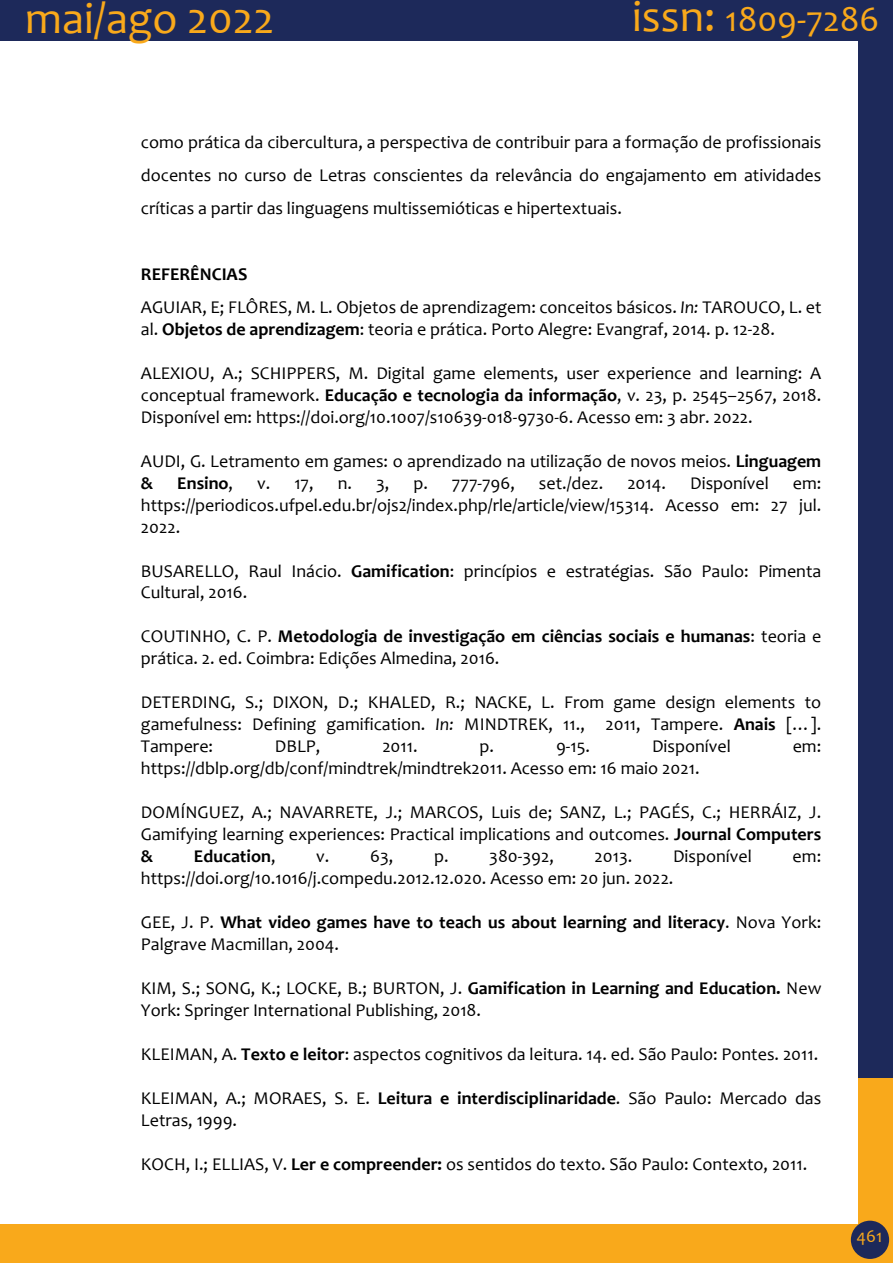
<style>
.page{position:relative;width:893px;height:1263px;background:#fff}
.page>*{position:absolute;margin:0;border:0;box-sizing:border-box;transform-origin:0 0}
.t1{font:45px "Candara";color:#f9a91b}
.t2{font:36px "Candara";color:#f9a91b}
.t3{font:18px/21.9px "Candara";color:#000}
.t4{font:700 18px/22px "Candara";color:#000}
.t5{font:18px "Candara";color:#f9a91b}
.s1{font-size:45px}
.s2{font-weight:700}
.s3{font-style:italic}
.s4{font-weight:400}
</style>
<div class="page">
<div style="left:858px;top:0;width:34px;height:1079px;background:#1d295a"></div>
<div style="left:0;top:0;width:890px;height:41px;background:#1d295a"></div>
<div style="left:858px;top:1078px;width:35px;height:185px;background:#f9a91b"></div>
<div style="left:0;top:1224px;width:860px;height:39px;background:#f9a91b"></div>
<div style="left:851px;top:1221px;width:38px;height:38px;background:#1d295a;border-radius:50%"></div>
<h1 class="t1" style="left:25px;top:-9px;width:251px">mai/ago 2022</h1>
<h2 class="t2" style="left:632px;top:-3px;width:249px"><span class="s1">issn:</span> 1809-7286</h2>
<p class="t3" style="left:141px;top:126px;width:682px;line-height:33px;text-align:justify">como prática da cibercultura, a perspectiva de contribuir para a formação de profissionais docentes no curso de Letras conscientes da relevância do engajamento em atividades críticas a partir das linguagens multissemióticas e hipertextuais.</p>
<p class="t3" style="left:141px;top:257px;width:682px;line-height:33px"><span class="s2">REFERÊNCIAS<br></span>AGUIAR, E; FLÔRES, M. L. Objetos de aprendizagem: conceitos básicos. <span class="s3">In:</span> TAROUCO, L. et</p>
<p class="t3" style="left:141px;top:318px;width:635px">al. <span class="s2">Objetos de aprendizagem</span>: teoria e prática. Porto Alegre: Evangraf, 2014. p. 12-28.</p>
<p class="t3" style="left:141px;top:362px;width:682px;text-align:justify">ALEXIOU, A.; SCHIPPERS, M. Digital game elements, user experience and learning: A conceptual framework. <span class="s2">Educação e tecnologia da informação</span>, v. 23, p. 2545–2567, 2018.<br>Disponível em: https://doi.org/10.1007/s10639-018-9730-6. Acesso em: 3 abr. 2022.</p>
<p class="t3" style="left:141px;top:450px;width:682px">AUDI, G. Letramento em games: o aprendizado na utilização de novos meios. <span class="s2">Linguagem &amp;</span></p>
<p class="t4" style="left:177px;top:472px;width:57px">Ensino<span class="s4">,</span></p>
<p class="t3" style="left:257px;top:472px;width:58px">v. 17,</p>
<p class="t3" style="left:338px;top:472px;width:53px">n. 3,</p>
<p class="t3" style="left:413px;top:472px;width:103px">p. 777-796,</p>
<p class="t3" style="left:539px;top:472px;width:66px">set./dez.</p>
<p class="t3" style="left:627px;top:472px;width:40px">2014.</p>
<p class="t3" style="left:690px;top:472px;width:80px">Disponível</p>
<p class="t3" style="left:141px;top:472px;width:682px;text-align:justify;text-indent:652px">em: https://periodicos.ufpel.edu.br/ojs2/index.php/rle/article/view/15314. Acesso em: 27 jul.<br>2022.</p>
<p class="t3" style="left:141px;top:559px;width:682px">BUSARELLO, Raul Inácio. <span class="s2">Gamification</span>: princípios e estratégias. São Paulo: Pimenta<br>Cultural, 2016.</p>
<p class="t3" style="left:141px;top:625px;width:682px">COUTINHO, C. P. <span class="s2">Metodologia de investigação em ciências sociais e humanas</span>: teoria e prática. 2. ed. Coimbra: Edições Almedina, 2016.</p>
<p class="t3" style="left:141px;top:691px;width:682px;text-align:justify">DETERDING, S.; DIXON, D.; KHALED, R.; NACKE, L. From game design elements to gamefulness: Defining gamification. <span class="s3">In:</span> MINDTREK, 11., 2011, Tampere. <span class="s2">Anais</span> […].<br>Tampere:</p>
<p class="t3" style="left:275px;top:735px;width:47px">DBLP,</p>
<p class="t3" style="left:382px;top:735px;width:37px">2011.</p>
<p class="t3" style="left:480px;top:735px;width:16px">p.</p>
<p class="t3" style="left:556px;top:735px;width:36px">9-15.</p>
<p class="t3" style="left:652px;top:735px;width:80px">Disponível</p>
<p class="t3" style="left:793px;top:735px;width:30px">em:</p>
<p class="t3" style="left:141px;top:757px;width:560px">https://dblp.org/db/conf/mindtrek/mindtrek2011. Acesso em: 16 maio 2021.</p>
<p class="t3" style="left:141px;top:801px;width:682px;text-align:justify">DOMÍNGUEZ, A.; NAVARRETE, J.; MARCOS, Luis de; SANZ, L.; PAGÉS, C.; HERRÁIZ, J.<br>Gamifying learning experiences: Practical implications and outcomes. <span class="s2">Journal Computers &amp;</span></p>
<p class="t4" style="left:194px;top:845px;width:83px">Education<span class="s4">,</span></p>
<p class="t3" style="left:316px;top:845px;width:79px">v. 63,</p>
<p class="t3" style="left:434px;top:845px;width:121px">p. 380-392,</p>
<p class="t3" style="left:595px;top:845px;width:39px">2013.</p>
<p class="t3" style="left:673px;top:845px;width:80px">Disponível</p>
<p class="t3" style="left:793px;top:845px;width:30px">em:</p>
<p class="t3" style="left:141px;top:867px;width:534px">https://doi.org/10.1016/j.compedu.2012.12.020. Acesso em: 20 jun. 2022.</p>
<p class="t4" style="left:141px;top:911px;width:682px"><span class="s4">GEE, J. P.</span> What video games have to teach us about learning and literacy<span class="s4">. Nova York:<br>Palgrave Macmillan, 2004.</span></p>
<p class="t3" style="left:141px;top:977px;width:682px">KIM, S.; SONG, K.; LOCKE, B.; BURTON, J. <span class="s2">Gamification in Learning and Education.</span> New<br>York: Springer International Publishing, 2018.</p>
<p class="t3" style="left:141px;top:1043px;width:679px">KLEIMAN, A. <span class="s2">Texto e leitor</span>: aspectos cognitivos da leitura. 14. ed. São Paulo: Pontes. 2011.</p>
<p class="t3" style="left:141px;top:1087px;width:682px">KLEIMAN, A.; MORAES, S. E. <span class="s2">Leitura e interdisciplinaridade</span>. São Paulo: Mercado das<br>Letras, 1999.</p>
<p class="t3" style="left:141px;top:1153px;width:668px">KOCH, I.; ELLIAS, V. <span class="s2">Ler e compreender:</span> os sentidos do texto. São Paulo: Contexto, 2011.</p>
<p class="t5" style="left:856px;top:1224px;width:27px">461</p>
</div>
